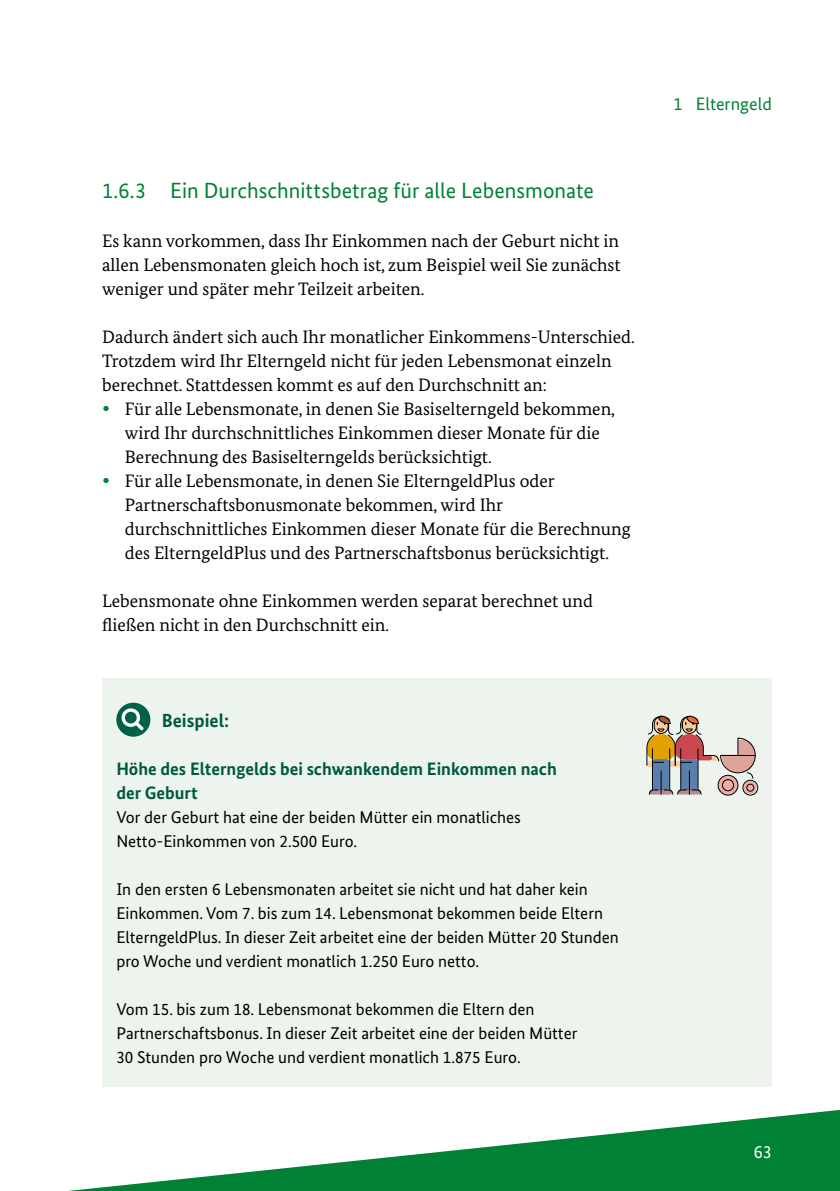
<style>
.page{position:relative;width:840px;height:1191px;background:#fff}
.page>*{position:absolute;margin:0;border:0;box-sizing:border-box;transform-origin:0 0}
.C-HL_C-03-H3-HL_3{font:22px "Bundes Sans";color:#008136}
.C-B-box_B-04-HL4_Example_9_5{font:700 19px "Bundes Sans";color:#005840}
.D-Body_D-01_2-P-Fließtext_oA{font:18px/24px "Bundes Serif";color:#000}
.D-Body_D-01_1-P-Fließtext{font:18px/24px "Bundes Serif";color:#000;text-align:justify}
.C-B-box_B-04-HL4_Example_9_5-2{font:700 18px/24px "Bundes Sans";color:#005840}
.t1{font:18px "Bundes Sans";color:#008136}
.t2{font:18px "Bundes Sans";color:#fff}
.C-B-box_B-05-P-Body_Example{font:17px/24px "Bundes Sans";color:#000}
.s1{color:#008136}
</style>
<div class="page">
<svg style="left:68px;top:1110px;width:771px;height:81px"></svg>
<div style="left:102px;top:678px;width:669px;height:408px;background:#ecf4ed"></div>
<div style="left:116px;top:702px;width:34px;height:34px;background:#006048;border-radius:50%"></div>
<svg style="left:121px;top:708px;width:22px;height:22px"></svg>
<div style="left:743px;top:781px;width:13px;height:13px;background:#eeaca7;border-radius:50%"></div>
<div style="left:741px;top:779px;width:17px;height:17px;border:1px solid #000002;border-radius:50%"></div>
<svg style="left:646px;top:715px;width:109px;height:80px"></svg>
<h3 class="C-HL_C-03-H3-HL_3" style="left:102px;top:177px;width:493px">1.6.3 Ein Durchschnittsbetrag für alle Lebensmonate</h3>
<p class="D-Body_D-01_1-P-Fließtext" style="left:102px;top:228px;width:519px">Es kann vorkommen, dass Ihr Einkommen nach der Geburt nicht in allen Lebensmonaten gleich hoch ist, zum Beispiel weil Sie zunächst weniger und später mehr Teilzeit arbeiten.</p>
<p class="D-Body_D-01_2-P-Fließtext_oA" style="left:102px;top:324px;width:534px">Dadurch ändert sich auch Ihr monatlicher Einkommens-Unterschied.<br>Trotzdem wird Ihr Elterngeld nicht für jeden Lebensmonat einzeln berechnet. Stattdessen kommt es auf den Durchschnitt an:</p>
<p class="D-Body_D-01_2-P-Fließtext_oA" style="left:125px;top:396px;width:491px;text-indent:-23px"><span class="s1">•</span> Für alle Lebensmonate, in denen Sie Basiselterngeld bekommen, wird Ihr durchschnittliches Einkommen dieser Monate für die<br>Berechnung des Basiselterngelds berücksichtigt.</p>
<p class="D-Body_D-01_2-P-Fließtext_oA" style="left:125px;top:468px;width:507px;text-indent:-23px"><span class="s1">•</span> Für alle Lebensmonate, in denen Sie ElterngeldPlus oder Partnerschaftsbonusmonate bekommen, wird Ihr durchschnittliches Einkommen dieser Monate für die Berechnung des ElterngeldPlus und des Partnerschaftsbonus berücksichtigt.</p>
<p class="D-Body_D-01_1-P-Fließtext" style="left:102px;top:588px;width:492px">Lebensmonate ohne Einkommen werden separat berechnet und fließen nicht in den Durchschnitt ein.</p>
<h4 class="C-B-box_B-04-HL4_Example_9_5" style="left:162px;top:708px;width:69px">Beispiel:</h4>
<h4 class="C-B-box_B-04-HL4_Example_9_5-2" style="left:116px;top:756px;width:441px">Höhe des Elterngelds bei schwankendem Einkommen nach der Geburt</h4>
<p class="C-B-box_B-05-P-Body_Example" style="left:116px;top:804px;width:406px">Vor der Geburt hat eine der beiden Mütter ein monatliches<br>Netto-Einkommen von 2.500 Euro.</p>
<p class="C-B-box_B-05-P-Body_Example" style="left:116px;top:876px;width:503px">In den ersten 6 Lebensmonaten arbeitet sie nicht und hat daher kein Einkommen. Vom 7. bis zum 14. Lebensmonat bekommen beide Eltern ElterngeldPlus. In dieser Zeit arbeitet eine der beiden Mütter 20 Stunden pro Woche und verdient monatlich 1.250 Euro netto.</p>
<p class="C-B-box_B-05-P-Body_Example" style="left:116px;top:996px;width:462px">Vom 15. bis zum 18. Lebensmonat bekommen die Eltern den<br>Partnerschaftsbonus. In dieser Zeit arbeitet eine der beiden Mütter<br>30 Stunden pro Woche und verdient monatlich 1.875 Euro.</p>
<p class="t1" style="left:673px;top:93px;width:100px">1 Elterngeld</p>
<p class="t2" style="left:753px;top:1141px;width:19px">63</p>
</div>
